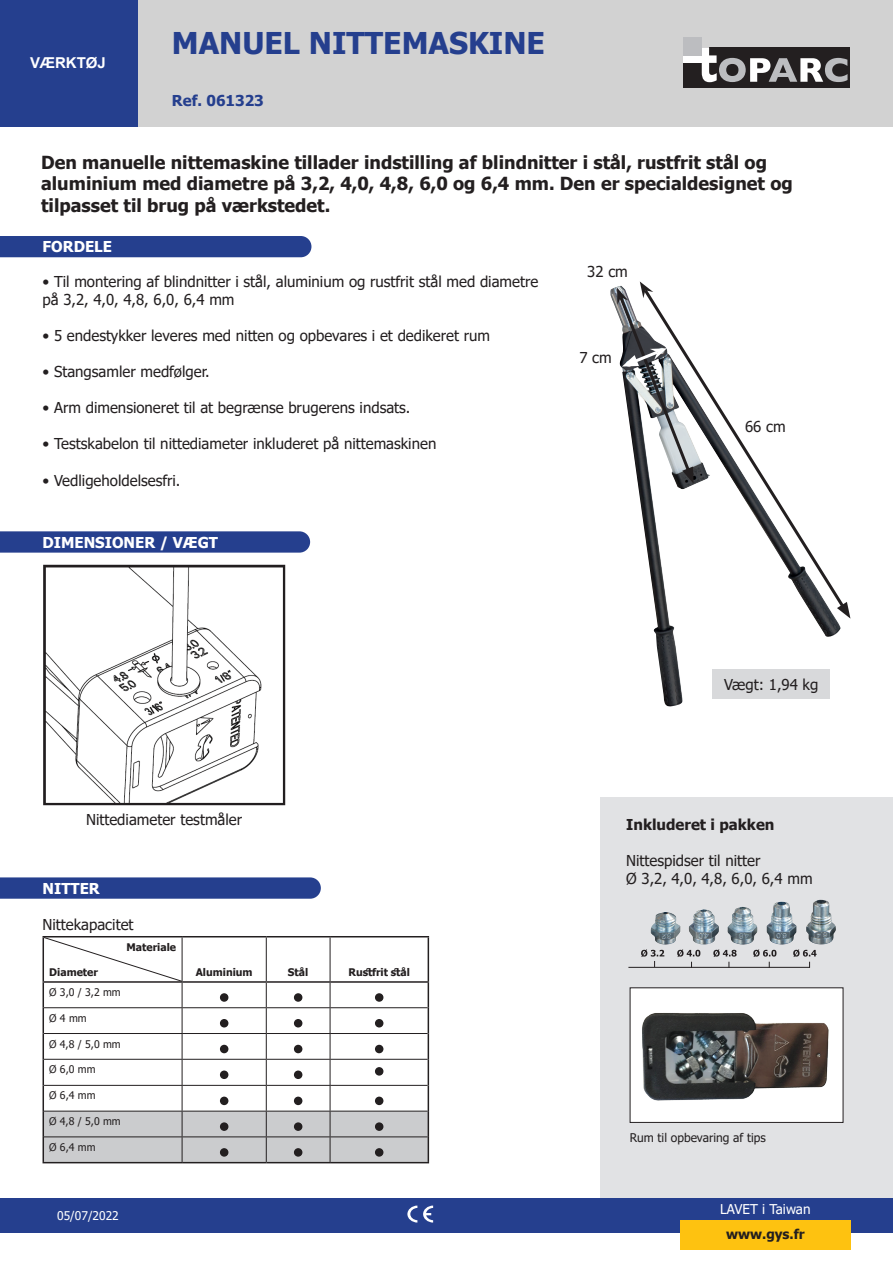
<style>
.page{position:relative;width:893px;height:1263px;background:#fff}
.page>*{position:absolute;margin:0;border:0;box-sizing:border-box;transform-origin:0 0}
.t1{font:700 30px "Tahoma";color:#253f8e}
.t2{font:700 18px/21.6px "Tahoma";color:#231f20}
.t3{font:15px/18px "Tahoma";color:#231f20}
.t4{font:700 15px "Tahoma";color:#fff}
.t5{font:700 15px "Tahoma";color:#231f20}
.t6{font:700 15px "Tahoma";color:#253f8e}
.t7{font:700 15px "Arial";color:#fff}
.t8{font:13.5px "Tahoma";color:#fff}
.t9{font:700 13.5px "Tahoma";color:#231f20}
.t10{font:12px "Tahoma";color:#231f20}
.t11{font:12px "Tahoma";color:#fff}
.t12{font:10.5px "Tahoma";color:#231f20}
.t13{font:700 10.5px "Tahoma";color:#231f20}
</style>
<div class="page">
<div style="left:137px;top:0;width:756px;height:127px;background:#d2d2d2"></div>
<div style="left:0;top:0;width:137px;height:127px;background:#253f8e"></div>
<div style="left:601px;top:797px;width:292px;height:408px;background:#e1e2e4"></div>
<div style="left:0;top:1198px;width:893px;height:34px;background:#253f8e"></div>
<div style="left:680px;top:1220px;width:170px;height:30px;background:#fec210"></div>
<div style="left:0;top:236px;width:311px;height:21px;background:#253f8e"></div>
<svg style="left:0;top:531px;width:310px;height:22px;background:#2d4692"></svg>
<svg style="left:0;top:877px;width:321px;height:22px;background:#2d4692"></svg>
<svg style="left:407px;top:1205px;width:10px;height:17px"></svg>
<svg style="left:423px;top:1205px;width:10px;height:17px"></svg>
<img style="left:610px;top:287px;width:231px;height:420px">
<img style="left:43px;top:564px;width:243px;height:241px">
<div style="left:630px;top:988px;width:213px;height:134px;background:#fff"></div>
<img style="left:642px;top:1013px;width:187px;height:88px">
<div style="left:630px;top:987px;width:213px;height:136px;border:1px solid #231f20"></div>
<img style="left:651px;top:912px;width:30px;height:33px">
<img style="left:688px;top:909px;width:31px;height:36px">
<img style="left:727px;top:907px;width:30px;height:38px">
<img style="left:766px;top:902px;width:30px;height:43px">
<img style="left:806px;top:900px;width:30px;height:45px">
<hr style="left:628px;top:967px;width:182px;height:1px;background:#231f20">
<svg style="left:641px;top:949px;width:23px;height:18px"></svg>
<svg style="left:677px;top:949px;width:23px;height:19px"></svg>
<svg style="left:793px;top:949px;width:24px;height:19px"></svg>
<svg style="left:753px;top:949px;width:23px;height:19px"></svg>
<svg style="left:713px;top:949px;width:24px;height:19px"></svg>
<svg style="left:641px;top:287px;width:201px;height:327px"></svg>
<svg style="left:837px;top:602px;width:13px;height:17px"></svg>
<svg style="left:617px;top:281px;width:77px;height:203px"></svg>
<div style="left:712px;top:670px;width:118px;height:29px;background:#d8d9db"></div>
<hr style="left:43px;top:936px;width:139px;height:1px;background:#231f20">
<hr style="left:182px;top:936px;width:84px;height:1px;background:#231f20">
<hr style="left:266px;top:936px;width:64px;height:1px;background:#231f20">
<hr style="left:330px;top:936px;width:99px;height:1px;background:#231f20">
<svg style="left:43px;top:937px;width:386px;height:226px"></svg>
<div style="left:221px;top:994px;width:7px;height:7px;background:#231f20;border-radius:50%"></div>
<div style="left:220px;top:993px;width:8px;height:9px;border:2px solid #231f20;border-radius:50%"></div>
<div style="left:295px;top:994px;width:7px;height:7px;background:#231f20;border-radius:50%"></div>
<div style="left:294px;top:993px;width:8px;height:9px;border:2px solid #231f20;border-radius:50%"></div>
<div style="left:376px;top:994px;width:7px;height:7px;background:#231f20;border-radius:50%"></div>
<div style="left:375px;top:993px;width:8px;height:9px;border:2px solid #231f20;border-radius:50%"></div>
<div style="left:221px;top:1020px;width:7px;height:7px;background:#231f20;border-radius:50%"></div>
<div style="left:220px;top:1019px;width:8px;height:8px;border:2px solid #231f20;border-radius:50%"></div>
<div style="left:295px;top:1020px;width:7px;height:7px;background:#231f20;border-radius:50%"></div>
<div style="left:294px;top:1019px;width:8px;height:8px;border:2px solid #231f20;border-radius:50%"></div>
<div style="left:376px;top:1020px;width:7px;height:7px;background:#231f20;border-radius:50%"></div>
<div style="left:375px;top:1019px;width:8px;height:8px;border:2px solid #231f20;border-radius:50%"></div>
<div style="left:221px;top:1045px;width:7px;height:7px;background:#231f20;border-radius:50%"></div>
<div style="left:220px;top:1045px;width:8px;height:8px;border:2px solid #231f20;border-radius:50%"></div>
<div style="left:295px;top:1045px;width:7px;height:7px;background:#231f20;border-radius:50%"></div>
<div style="left:294px;top:1045px;width:8px;height:8px;border:2px solid #231f20;border-radius:50%"></div>
<div style="left:376px;top:1045px;width:7px;height:7px;background:#231f20;border-radius:50%"></div>
<div style="left:375px;top:1045px;width:8px;height:8px;border:2px solid #231f20;border-radius:50%"></div>
<div style="left:221px;top:1071px;width:7px;height:7px;background:#231f20;border-radius:50%"></div>
<div style="left:220px;top:1070px;width:8px;height:9px;border:2px solid #231f20;border-radius:50%"></div>
<div style="left:295px;top:1071px;width:7px;height:7px;background:#231f20;border-radius:50%"></div>
<div style="left:294px;top:1070px;width:8px;height:9px;border:2px solid #231f20;border-radius:50%"></div>
<div style="left:376px;top:1068px;width:7px;height:7px;background:#231f20;border-radius:50%"></div>
<div style="left:375px;top:1067px;width:8px;height:8px;border:2px solid #231f20;border-radius:50%"></div>
<div style="left:221px;top:1097px;width:7px;height:7px;background:#231f20;border-radius:50%"></div>
<div style="left:220px;top:1096px;width:8px;height:9px;border:2px solid #231f20;border-radius:50%"></div>
<div style="left:295px;top:1097px;width:7px;height:7px;background:#231f20;border-radius:50%"></div>
<div style="left:294px;top:1096px;width:8px;height:9px;border:2px solid #231f20;border-radius:50%"></div>
<div style="left:376px;top:1097px;width:7px;height:7px;background:#231f20;border-radius:50%"></div>
<div style="left:375px;top:1096px;width:8px;height:9px;border:2px solid #231f20;border-radius:50%"></div>
<div style="left:221px;top:1123px;width:7px;height:7px;background:#231f20;border-radius:50%"></div>
<div style="left:220px;top:1122px;width:8px;height:9px;border:2px solid #231f20;border-radius:50%"></div>
<div style="left:295px;top:1123px;width:7px;height:7px;background:#231f20;border-radius:50%"></div>
<div style="left:294px;top:1122px;width:8px;height:9px;border:2px solid #231f20;border-radius:50%"></div>
<div style="left:376px;top:1123px;width:7px;height:7px;background:#231f20;border-radius:50%"></div>
<div style="left:375px;top:1122px;width:8px;height:9px;border:2px solid #231f20;border-radius:50%"></div>
<div style="left:221px;top:1149px;width:7px;height:7px;background:#231f20;border-radius:50%"></div>
<div style="left:220px;top:1148px;width:8px;height:9px;border:2px solid #231f20;border-radius:50%"></div>
<div style="left:295px;top:1149px;width:7px;height:7px;background:#231f20;border-radius:50%"></div>
<div style="left:294px;top:1148px;width:8px;height:9px;border:2px solid #231f20;border-radius:50%"></div>
<div style="left:376px;top:1149px;width:7px;height:7px;background:#231f20;border-radius:50%"></div>
<div style="left:375px;top:1148px;width:8px;height:9px;border:2px solid #231f20;border-radius:50%"></div>
<div style="left:683px;top:47px;width:167px;height:41px;background:#231f20"></div>
<svg style="left:702px;top:47px;width:145px;height:35px"></svg>
<div style="left:683px;top:44px;width:19px;height:19px;background:#fff"></div>
<div style="left:683px;top:37px;width:19px;height:19px;background:#bcbdc0"></div>
<p class="t7" style="left:30px;top:52px;width:77px">VÆRKTØJ</p>
<p class="t1" style="left:172px;top:22px;width:375px">MANUEL NITTEMASKINE</p>
<p class="t6" style="left:172px;top:90px;width:93px">Ref. 061323</p>
<p class="t2" style="left:41px;top:152px;width:753px">Den manuelle nittemaskine tillader indstilling af blindnitter i stål, rustfrit stål og aluminium med diametre på 3,2, 4,0, 4,8, 6,0 og 6,4 mm. Den er specialdesignet og tilpasset til brug på værkstedet.</p>
<p class="t4" style="left:43px;top:236px;width:71px">FORDELE</p>
<p class="t3" style="left:43px;top:274px;width:497px">• Til montering af blindnitter i stål, aluminium og rustfrit stål med diametre på 3,2, 4,0, 4,8, 6,0, 6,4 mm</p>
<p class="t3" style="left:43px;top:328px;width:449px">• 5 endestykker leveres med nitten og opbevares i et dedikeret rum</p>
<p class="t3" style="left:43px;top:364px;width:169px">• Stangsamler medfølger.</p>
<p class="t3" style="left:43px;top:400px;width:369px">• Arm dimensioneret til at begrænse brugerens indsats.</p>
<p class="t3" style="left:43px;top:436px;width:395px">• Testskabelon til nittediameter inkluderet på nittemaskinen</p>
<p class="t3" style="left:43px;top:472px;width:139px">• Vedligeholdelsesfri.</p>
<p class="t4" style="left:43px;top:532px;width:177px">DIMENSIONER / VÆGT</p>
<p class="t3" style="left:587px;top:263px;width:42px">32 cm</p>
<p class="t3" style="left:579px;top:349px;width:34px">7 cm</p>
<p class="t3" style="left:745px;top:419px;width:42px">66 cm</p>
<p class="t3" style="left:86px;top:811px;width:158px">Nittediameter testmåler</p>
<p class="t4" style="left:43px;top:878px;width:59px">NITTER</p>
<p class="t3" style="left:43px;top:916px;width:93px">Nittekapacitet</p>
<p class="t13" style="left:126px;top:939px;width:51px">Materiale</p>
<p class="t13" style="left:49px;top:965px;width:50px">Diameter</p>
<p class="t13" style="left:196px;top:965px;width:58px">Aluminium</p>
<p class="t13" style="left:288px;top:965px;width:22px">Stål</p>
<p class="t13" style="left:349px;top:965px;width:63px">Rustfrit stål</p>
<p class="t12" style="left:49px;top:985px;width:73px">Ø 3,0 / 3,2 mm</p>
<p class="t12" style="left:49px;top:1011px;width:39px">Ø 4 mm</p>
<p class="t12" style="left:49px;top:1037px;width:73px">Ø 4,8 / 5,0 mm</p>
<p class="t12" style="left:49px;top:1062px;width:48px">Ø 6,0 mm</p>
<p class="t12" style="left:49px;top:1088px;width:48px">Ø 6,4 mm</p>
<p class="t12" style="left:49px;top:1114px;width:73px">Ø 4,8 / 5,0 mm</p>
<p class="t12" style="left:49px;top:1140px;width:48px">Ø 6,4 mm</p>
<p class="t11" style="left:57px;top:1207px;width:63px">05/07/2022</p>
<p class="t3" style="left:724px;top:677px;width:96px">Vægt: 1,94 kg</p>
<p class="t5" style="left:626px;top:814px;width:150px">Inkluderet i pakken</p>
<p class="t3" style="left:626px;top:853px;width:136px">Nittespidser til nitter</p>
<p class="t3" style="left:626px;top:871px;width:188px">Ø 3,2, 4,0, 4,8, 6,0, 6,4 mm</p>
<p class="t10" style="left:630px;top:1129px;width:138px">Rum til opbevaring af tips</p>
<p class="t8" style="left:720px;top:1200px;width:92px">LAVET i Taiwan</p>
<p class="t9" style="left:726px;top:1225px;width:80px">www.gys.fr</p>
</div>
